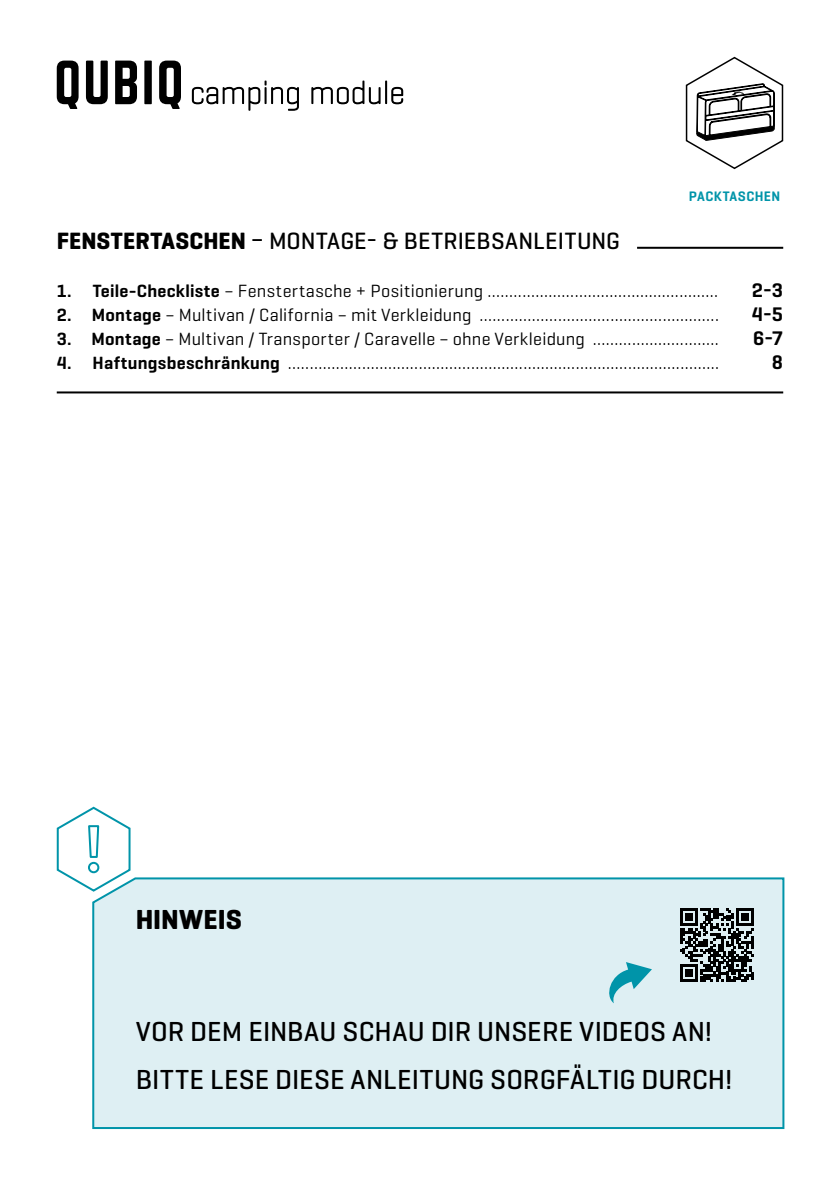
<style>
.page{position:relative;width:840px;height:1191px;background:#fff}
.page>*{position:absolute;margin:0;border:0;box-sizing:border-box;transform-origin:0 0}
.t1{font:500 28px/48px "Geogrotesque";letter-spacing:.005em;color:#000}
.t2{font:700 28px "Geogrotesque";color:#000}
.t3{font:500 24px "Geogrotesque";letter-spacing:.005em;color:#000}
.t4{font:600 20px/24px "Geogrotesque";color:#000;text-align:right}
.t5{font:18px "Geogrotesque";letter-spacing:.015em;color:#000}
.t6{font:600 14px "Geogrotesque";letter-spacing:.03em;color:#0094a9}
.s1{font-weight:700}
.s2{font-weight:600}
</style>
<div class="page">
<div style="left:92px;top:877px;width:693px;height:252px;background:#deeff3"></div>
<svg style="left:56px;top:806px;width:76px;height:87px"></svg>
<div style="left:88px;top:862px;width:11px;height:11px;border:2px solid #0094a9;border-radius:50%"></div>
<hr style="left:636px;top:247px;width:146px;height:2px;background:#000">
<hr style="left:57px;top:391px;width:725px;height:2px;background:#000">
<svg style="left:685px;top:56px;width:99px;height:114px"></svg>
<svg style="left:679px;top:908px;width:74px;height:74px;background:#5a6163"></svg>
<svg style="left:604px;top:962px;width:47px;height:41px;background:#95d1da"></svg>
<svg style="left:57px;top:61px;width:22px;height:48px"></svg>
<svg style="left:86px;top:61px;width:22px;height:43px"></svg>
<svg style="left:115px;top:61px;width:22px;height:43px"></svg>
<div style="left:144px;top:61px;width:8px;height:43px;background:#000"></div>
<svg style="left:159px;top:61px;width:22px;height:48px"></svg>
<svg style="left:192px;top:81px;width:107px;height:30px"></svg>
<svg style="left:311px;top:81px;width:92px;height:23px"></svg>
<p class="t6" style="left:688px;top:188px;width:93px">PACKTASCHEN</p>
<h2 class="t3" style="left:57px;top:228px;width:564px"><span class="s1">FENSTERTASCHEN</span> – MONTAGE- &amp; BETRIEBSANLEITUNG</h2>
<p class="t5" style="left:57px;top:281px;width:662px"><span class="s2">1. Teile-Checkliste</span> – Fenstertasche + Positionierung .....................................................</p>
<p class="t5" style="left:57px;top:305px;width:663px"><span class="s2">2. Montage</span> – Multivan / California – mit Verkleidung .......................................................</p>
<p class="t5" style="left:57px;top:329px;width:663px"><span class="s2">3. Montage</span> – Multivan / Transporter / Caravelle – ohne Verkleidung .............................</p>
<p class="t5" style="left:57px;top:353px;width:663px"><span class="s2">4. Haftungsbeschränkung</span> ...................................................................................................</p>
<p class="t4" style="left:751px;top:278px;width:33px">2-3<br>4-5<br>6-7<br>8</p>
<h1 class="t2" style="left:136px;top:903px;width:108px">HINWEIS</h1>
<h1 class="t1" style="left:136px;top:1007px;width:598px">VOR DEM EINBAU SCHAU DIR UNSERE VIDEOS AN!<br>BITTE LESE DIESE ANLEITUNG SORGFÄLTIG DURCH!</h1>
</div>
